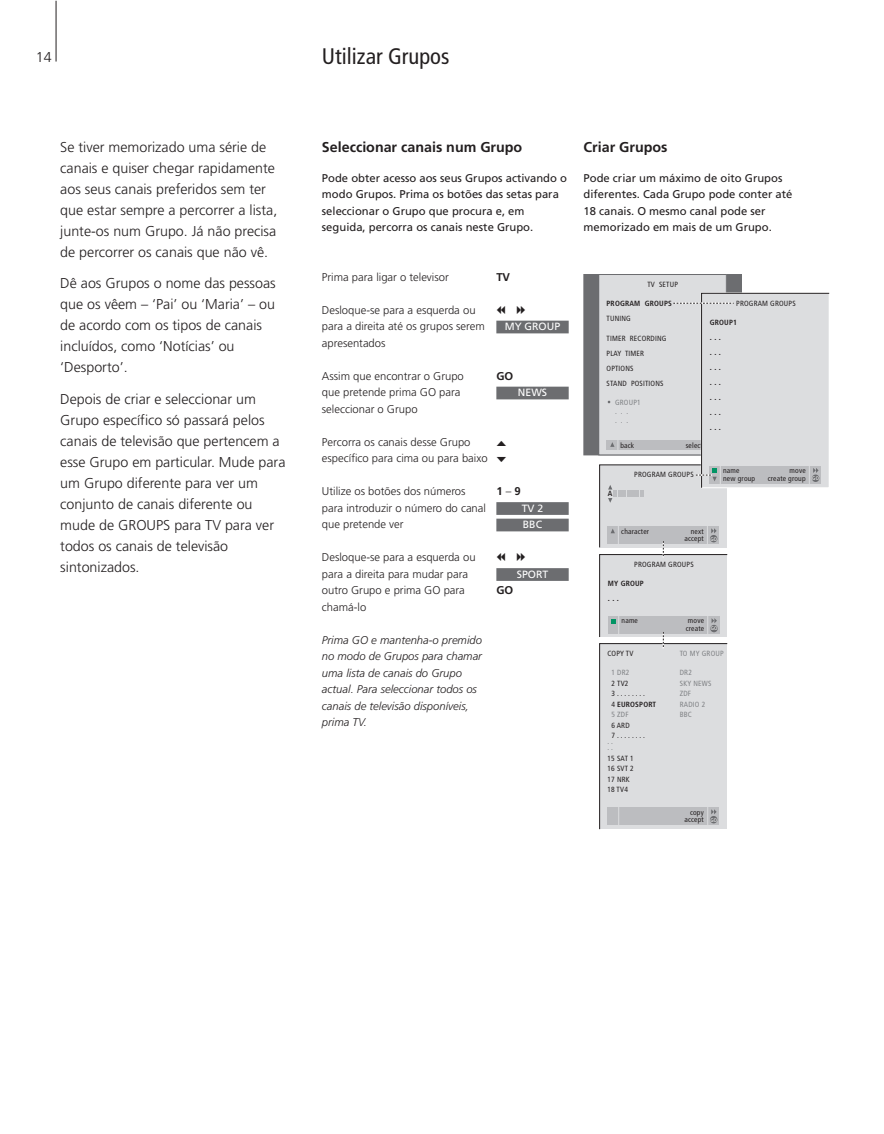
<style>
.page{position:relative;width:884px;height:1134px;background:#fff}
.page>*{position:absolute;margin:0;border:0;box-sizing:border-box;transform-origin:0 0}
.t1{font:condensed 22.5px "Frutiger";color:#231f20}
.t2{font:300 14.25px/21px "Frutiger";color:#231f20}
.t3{font:700 14.25px "Frutiger";color:#231f20}
.t4{font:300 11.25px/16.5px "Frutiger";color:#231f20}
.t5{font:11.25px/16.5px "Frutiger";color:#231f20}
.t6{font:italic 300 11.25px/16.5px "Frutiger";color:#231f20}
.t7{font:700 11.25px "Frutiger";color:#231f20}
.t8{font:10.5px/16.5px "Frutiger";color:#fff}
.t9{font:9.75px "My Zapf Dingbats";color:#231f20;scale:.6 1}
.t10{font:condensed 7.5px/10.5px "Frutiger";letter-spacing:.025em;color:#231f20}
.t11{font:condensed 7.5px/9px "Frutiger";letter-spacing:.025em;color:#808285}
.t12{font:700 condensed 7.5px "Frutiger";letter-spacing:.025em;color:#231f20}
.t13{font:700 7.5px/15px "Frutiger";color:#231f20;text-align:justify}
.s1{font-weight:300}
.s2{font-size:5.25px;color:#fff}
.s3{font-weight:400}
</style>
<div class="page">
<hr style="left:56px;top:1px;width:1px;height:61px;background:#231f20">
<div style="left:496px;top:321px;width:72px;height:12px;background:#6c6d70"></div>
<div style="left:496px;top:387px;width:72px;height:12px;background:#6c6d70"></div>
<div style="left:496px;top:502px;width:72px;height:13px;background:#6c6d70"></div>
<div style="left:496px;top:519px;width:72px;height:12px;background:#6c6d70"></div>
<div style="left:496px;top:568px;width:72px;height:13px;background:#6c6d70"></div>
<div style="left:584px;top:275px;width:157px;height:180px;background:#6c6d70"></div>
<div style="left:598px;top:275px;width:128px;height:180px;background:#dcdddf"></div>
<div style="left:598px;top:274px;width:128px;height:181px;border:1px solid #6c6d70"></div>
<svg style="left:599px;top:292px;width:230px;height:537px"></svg>
<p class="t2" style="left:36px;top:47px;width:17px">14</p>
<p class="t2" style="left:60px;top:137px;width:218px">Se tiver memorizado uma série de canais e quiser chegar rapidamente aos seus canais preferidos sem ter que estar sempre a percorrer a lista, junte-os num Grupo. Já não precisa de percorrer os canais que não vê.</p>
<p class="t2" style="left:60px;top:274px;width:217px">Dê aos Grupos o nome das pessoas que os vêem – ‘Pai’ ou ‘Maria’ – ou de acordo com os tipos de canais incluídos, como ‘Notícias’ ou ‘Desporto’.</p>
<p class="t2" style="left:60px;top:389px;width:227px">Depois de criar e seleccionar um<br>Grupo específico só passará pelos canais de televisão que pertencem a esse Grupo em particular. Mude para um Grupo diferente para ver um conjunto de canais diferente ou mude de GROUPS para TV para ver todos os canais de televisão sintonizados.</p>
<h1 class="t1" style="left:322px;top:48px;width:129px">Utilizar Grupos</h1>
<p class="t3" style="left:322px;top:141px;width:202px">Seleccionar canais num Grupo</p>
<p class="t5" style="left:322px;top:171px;width:246px">Pode obter acesso aos seus Grupos activando o modo Grupos. Prima os botões das setas para seleccionar o Grupo que procura e, em seguida, percorra os canais neste Grupo.</p>
<p class="t4" style="left:322px;top:270px;width:128px">Prima para ligar o televisor</p>
<p class="t4" style="left:322px;top:303px;width:164px">Desloque-se para a esquerda ou para a direita até os grupos serem apresentados</p>
<p class="t4" style="left:322px;top:369px;width:143px">Assim que encontrar o Grupo que pretende prima GO para seleccionar o Grupo</p>
<p class="t4" style="left:322px;top:435px;width:167px">Percorra os canais desse Grupo específico para cima ou para baixo</p>
<p class="t4" style="left:322px;top:484px;width:165px">Utilize os botões dos números para introduzir o número do canal que pretende ver</p>
<p class="t4" style="left:322px;top:550px;width:155px">Desloque-se para a esquerda ou para a direita para mudar para outro Grupo e prima GO para chamá-lo</p>
<p class="t6" style="left:322px;top:633px;width:162px">Prima GO e mantenha-o premido no modo de Grupos para chamar uma lista de canais do Grupo actual. Para seleccionar todos os canais de televisão disponíveis, prima TV.</p>
<p class="t7" style="left:496px;top:272px;width:15px">TV</p>
<p class="t9" style="left:496px;top:306px;width:50px">▲▲ ▼▼</p>
<p class="t8" style="left:505px;top:319px;width:57px">MY GROUP</p>
<p class="t7" style="left:496px;top:371px;width:18px">GO</p>
<p class="t8" style="left:518px;top:385px;width:31px">NEWS</p>
<p class="t7" style="left:496px;top:487px;width:26px">1 <span class="s1">–</span> 9</p>
<p class="t8" style="left:521px;top:501px;width:23px">TV 2<br>BBC</p>
<p class="t9" style="left:496px;top:553px;width:50px">▲▲ ▼▼</p>
<p class="t8" style="left:517px;top:567px;width:33px">SPORT</p>
<p class="t7" style="left:496px;top:586px;width:18px">GO</p>
<p class="t3" style="left:583px;top:141px;width:85px">Criar Grupos</p>
<p class="t5" style="left:583px;top:171px;width:210px">Pode criar um máximo de oito Grupos diferentes. Cada Grupo pode conter até 18 canais. O mesmo canal pode ser memorizado em mais de um Grupo.</p>
<p class="t10" style="left:647px;top:280px;width:32px">TV SETUP</p>
<p class="t12" style="left:606px;top:300px;width:67px">PROGRAM GROUPS</p>
<p class="t10" style="left:606px;top:314px;width:26px">TUNING</p>
<p class="t10" style="left:606px;top:331px;width:61px;line-height:15px">TIMER RECORDING<br>PLAY TIMER<br>OPTIONS<br>STAND POSITIONS</p>
<p class="t11" style="left:615px;top:399px;width:27px">GROUP1 . . .<br>. . .</p>
<p class="t10" style="left:736px;top:299px;width:61px">PROGRAM GROUPS</p>
<p class="t12" style="left:709px;top:319px;width:29px">GROUP1</p>
<p class="t13" style="left:709px;top:330px;width:13px">. . . . . . . . . . . . . . . . . . . . .</p>
<p class="t10" style="left:620px;top:440px;width:15px">back</p>
<p class="t10" style="left:685px;top:440px;width:32px">select <span class="s2">GO</span></p>
<p class="t12" style="left:608px;top:491px;width:6px">A</p>
<p class="t10" style="left:634px;top:470px;width:61px">PROGRAM GROUPS</p>
<p class="t10" style="left:723px;top:466px;width:18px">name</p>
<p class="t10" style="left:789px;top:466px;width:18px">move</p>
<p class="t10" style="left:723px;top:473px;width:34px">new group</p>
<p class="t10" style="left:767px;top:473px;width:53px">create group <span class="s2">GO</span></p>
<p class="t10" style="left:621px;top:526px;width:29px">character</p>
<p class="t10" style="left:684px;top:528px;width:34px;line-height:7.5px;text-indent:6px">next accept <span class="s2">GO</span></p>
<p class="t10" style="left:634px;top:560px;width:61px">PROGRAM GROUPS</p>
<p class="t12" style="left:608px;top:581px;width:37px">MY GROUP</p>
<p class="t13" style="left:608px;top:592px;width:13px">. . .</p>
<p class="t10" style="left:621px;top:616px;width:18px">name</p>
<p class="t10" style="left:685px;top:618px;width:33px;line-height:7.5px;text-indent:2px">move create <span class="s2">GO</span></p>
<p class="t10" style="left:607px;top:649px;width:27px">COPY TV</p>
<p class="t11" style="left:679px;top:650px;width:45px">TO MY GROUP</p>
<p class="t11" style="left:611px;top:669px;width:19px">1 DR2</p>
<p class="t11" style="left:679px;top:669px;width:14px">DR2</p>
<p class="t10" style="left:611px;top:678px;width:19px">2 TV2</p>
<p class="t11" style="left:679px;top:679px;width:33px">SKY NEWS</p>
<p class="t10" style="left:611px;top:689px;width:35px">3 . . . . . . . .</p>
<p class="t11" style="left:679px;top:690px;width:13px">ZDF</p>
<p class="t12" style="left:611px;top:701px;width:46px"><span class="s3">4</span> EUROSPORT</p>
<p class="t11" style="left:679px;top:700px;width:27px">RADIO 2</p>
<p class="t11" style="left:611px;top:711px;width:19px">5 ZDF</p>
<p class="t11" style="left:679px;top:711px;width:14px">BBC</p>
<p class="t10" style="left:611px;top:720px;width:35px">6 ARD<br>7 . . . . . . . .</p>
<p class="t11" style="left:607px;top:739px;width:7px;line-height:6px">. . . .</p>
<p class="t10" style="left:607px;top:753px;width:28px">15 SAT 1<br>16 SVT 2<br>17 NRK<br>18 TV4</p>
<p class="t10" style="left:684px;top:809px;width:34px;line-height:7.5px;text-indent:6px">copy accept <span class="s2">GO</span></p>
</div>
